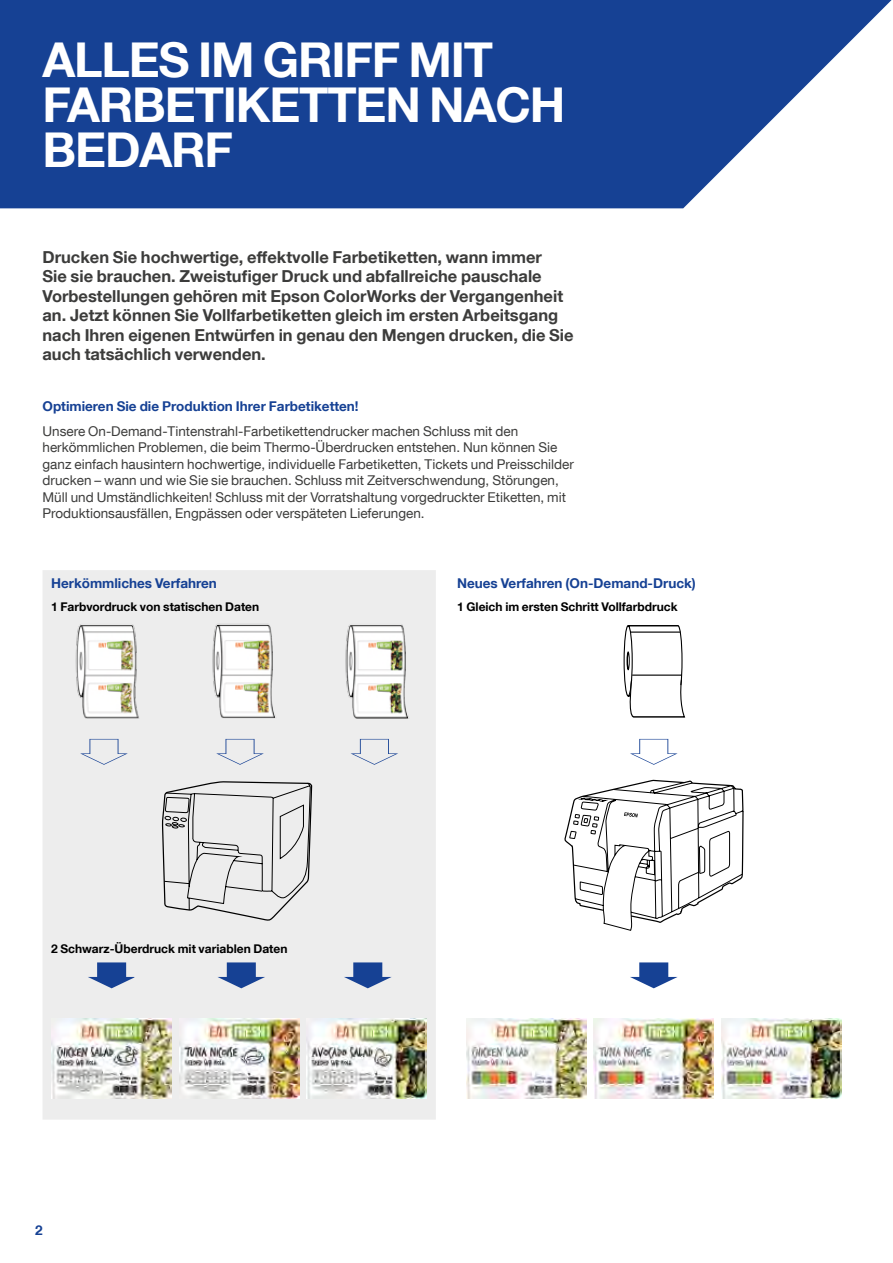
<style>
.page{position:relative;width:893px;height:1263px;background:#fff}
.page>*{position:absolute;margin:0;border:0;box-sizing:border-box;transform-origin:0 0}
.t1{font:700 48px/45px "Helvetica Neue LT Com";letter-spacing:-.025em;color:#fff}
.t2{font:700 16.5px/19.5px "Helvetica Neue LT Com";color:#3c3c3b}
.t3{font:13.5px/16.5px "Helvetica Neue LT Com";color:#3c3c3b}
.t4{font:700 13.5px "Helvetica Neue LT Com";color:#164194}
.t5{font:700 12px "Helvetica Neue LT Com";color:#000}
</style>
<div class="page">
<svg style="left:0;top:0;width:891px;height:208px;background:#3057a0"></svg>
<div style="left:43px;top:570px;width:393px;height:549px;background:#ededed"></div>
<img style="left:59px;top:615px;width:93px;height:116px">
<img style="left:193px;top:615px;width:93px;height:116px">
<img style="left:326px;top:615px;width:93px;height:116px">
<svg style="left:624px;top:625px;width:61px;height:93px"></svg>
<svg style="left:80px;top:739px;width:48px;height:26px"></svg>
<svg style="left:216px;top:739px;width:48px;height:26px"></svg>
<svg style="left:351px;top:739px;width:47px;height:26px"></svg>
<svg style="left:630px;top:739px;width:48px;height:26px"></svg>
<svg style="left:162px;top:782px;width:150px;height:139px;background:#d6d6d6"></svg>
<svg style="left:88px;top:962px;width:46px;height:26px"></svg>
<svg style="left:217px;top:962px;width:48px;height:26px"></svg>
<svg style="left:344px;top:962px;width:48px;height:26px"></svg>
<svg style="left:630px;top:962px;width:48px;height:26px"></svg>
<img style="left:52px;top:1018px;width:120px;height:80px">
<img style="left:179px;top:1018px;width:120px;height:80px">
<img style="left:306px;top:1018px;width:121px;height:80px">
<img style="left:466px;top:1018px;width:121px;height:80px">
<img style="left:594px;top:1018px;width:120px;height:80px">
<img style="left:721px;top:1018px;width:120px;height:80px">
<svg style="left:564px;top:780px;width:180px;height:150px"></svg>
<h1 class="t1" style="left:43px;top:36px;width:524px">ALLES IM GRIFF MIT<br>FARBETIKETTEN NACH<br>BEDARF</h1>
<p class="t2" style="left:43px;top:247px;width:533px">Drucken Sie hochwertige, effektvolle Farbetiketten, wann immer<br>Sie sie brauchen. Zweistufiger Druck und abfallreiche pauschale Vorbestellungen gehören mit Epson ColorWorks der Vergangenheit an. Jetzt können Sie Vollfarbetiketten gleich im ersten Arbeitsgang nach Ihren eigenen Entwürfen in genau den Mengen drucken, die Sie auch tatsächlich verwenden.</p>
<p class="t4" style="left:43px;top:397px;width:318px">Optimieren Sie die Produktion Ihrer Farbetiketten!</p>
<p class="t3" style="left:43px;top:422px;width:533px">Unsere On-Demand-Tintenstrahl-Farbetikettendrucker machen Schluss mit den herkömmlichen Problemen, die beim Thermo-Überdrucken entstehen. Nun können Sie ganz einfach hausintern hochwertige, individuelle Farbetiketten, Tickets und Preisschilder drucken – wann und wie Sie sie brauchen. Schluss mit Zeitverschwendung, Störungen, Müll und Umständlichkeiten! Schluss mit der Vorratshaltung vorgedruckter Etiketten, mit Produktionsausfällen, Engpässen oder verspäteten Lieferungen.</p>
<p class="t4" style="left:51px;top:575px;width:167px">Herkömmliches Verfahren</p>
<p class="t4" style="left:457px;top:575px;width:240px">Neues Verfahren (On-Demand-Druck)</p>
<p class="t5" style="left:51px;top:599px;width:210px">1 Farbvordruck von statischen Daten</p>
<p class="t5" style="left:457px;top:599px;width:222px">1 Gleich im ersten Schritt Vollfarbdruck</p>
<p class="t5" style="left:51px;top:941px;width:238px">2 Schwarz-Überdruck mit variablen Daten</p>
<p class="t4" style="left:35px;top:1222px;width:9px">2</p>
</div>
